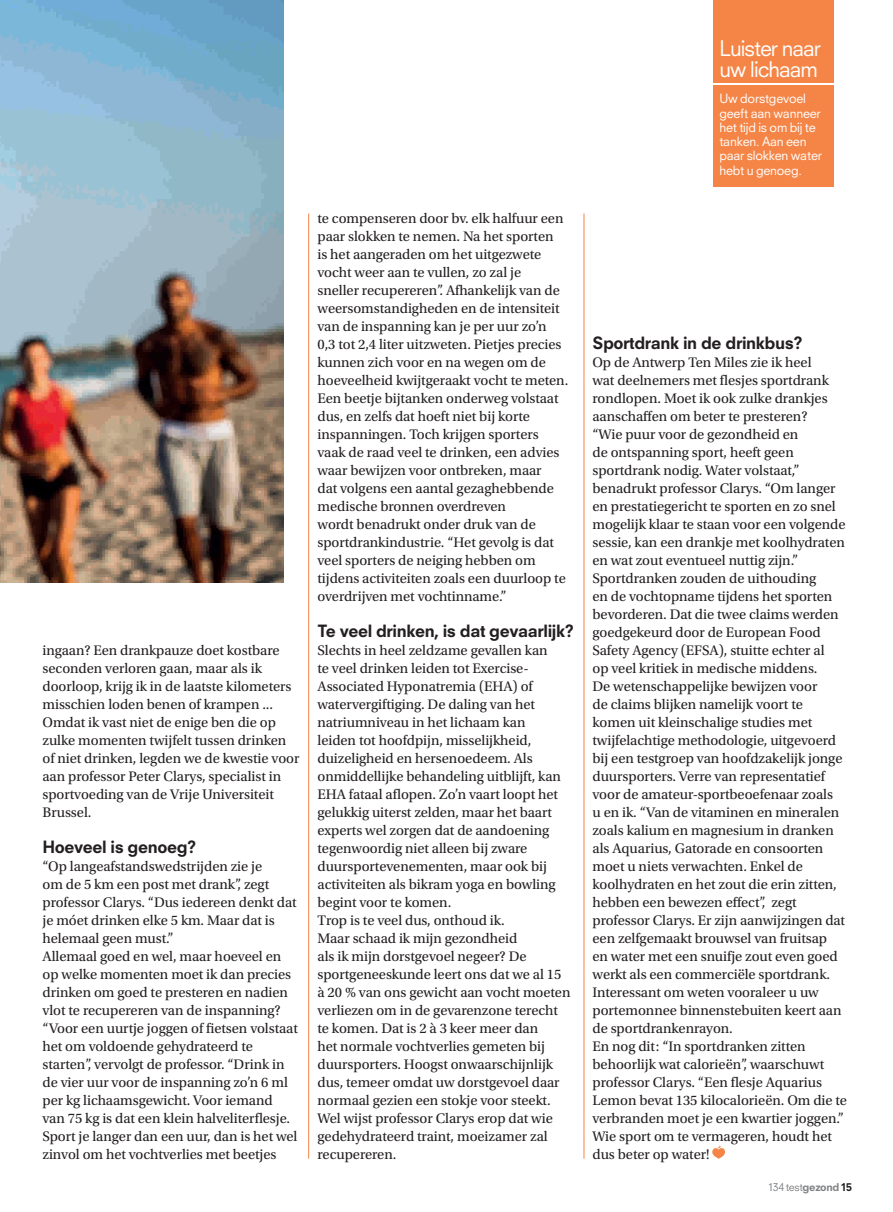
<style>
.page{position:relative;width:893px;height:1212px;background:#fff}
.page>*{position:absolute;margin:0;border:0;box-sizing:border-box;transform-origin:0 0}
.t1{font:21px/21px "Neuzeit SLT Std";letter-spacing:-.045em;color:#fff}
.t2{font:800 16.5px "Neuzeit SLT Std";letter-spacing:-.025em;color:#231f20}
.t3{font:14.55px/18px "Utopia Std";letter-spacing:-.005em;color:#231f20}
.t4{font:12.45px/14.2px "Neuzeit SLT Std";letter-spacing:-.015em;color:#fff}
.t5{font:10.5px "Neuzeit SLT Std";letter-spacing:-.025em;color:#808285}
.s1{font-weight:800}
.s2{font-weight:800;color:#231f20}
</style>
<div class="page">
<hr style="left:308px;top:214px;width:1px;height:945px;background:#f58546">
<hr style="left:584px;top:214px;width:1px;height:945px;background:#f58546">
<div style="left:713px;top:0;width:120px;height:83px;background:#f58546"></div>
<div style="left:713px;top:85px;width:120px;height:102px;background:#f58546"></div>
<svg style="left:712px;top:1146px;width:13px;height:13px"></svg>
<img style="left:0;top:0;width:284px;height:583px">
<p class="t3" style="left:43px;top:641px;width:258px">ingaan? Een drankpauze doet kostbare seconden verloren gaan, maar als ik doorloop, krijg ik in de laatste kilometers misschien loden benen of krampen ...<br>Omdat ik vast niet de enige ben die op zulke momenten twijfelt tussen drinken of niet drinken, legden we de kwestie voor aan professor Peter Clarys, specialist in sportvoeding van de Vrije Universiteit Brussel.</p>
<p class="t2" style="left:43px;top:836px;width:155px">Hoeveel is genoeg?</p>
<p class="t3" style="left:43px;top:857px;width:257px">“Op langeafstandswedstrijden zie je<br>om de 5 km een post met drank”, zegt professor Clarys. “Dus iedereen denkt dat je móet drinken elke 5 km. Maar dat is helemaal geen must.”<br>Allemaal goed en wel, maar hoeveel en op welke momenten moet ik dan precies drinken om goed te presteren en nadien vlot te recupereren van de inspanning? “Voor een uurtje joggen of fietsen volstaat het om voldoende gehydrateerd te starten”, vervolgt de professor. “Drink in de vier uur voor de inspanning zo’n 6 ml per kg lichaamsgewicht. Voor iemand van 75 kg is dat een klein halveliterflesje.<br>Sport je langer dan een uur, dan is het wel zinvol om het vochtverlies met beetjes</p>
<p class="t3" style="left:317px;top:209px;width:252px">te compenseren door bv. elk halfuur een paar slokken te nemen. Na het sporten<br>is het aangeraden om het uitgezwete vocht weer aan te vullen, zo zal je<br>sneller recupereren”. Afhankelijk van de weersomstandigheden en de intensiteit van de inspanning kan je per uur zo’n 0,3 tot 2,4 liter uitzweten. Pietjes precies kunnen zich voor en na wegen om de hoeveelheid kwijtgeraakt vocht te meten.<br>Een beetje bijtanken onderweg volstaat dus, en zelfs dat hoeft niet bij korte inspanningen. Toch krijgen sporters vaak de raad veel te drinken, een advies waar bewijzen voor ontbreken, maar<br>dat volgens een aantal gezaghebbende medische bronnen overdreven<br>wordt benadrukt onder druk van de sportdrankindustrie. “Het gevolg is dat veel sporters de neiging hebben om tijdens activiteiten zoals een duurloop te overdrijven met vochtinname.”</p>
<p class="t2" style="left:317px;top:620px;width:258px">Te veel drinken, is dat gevaarlijk?</p>
<p class="t3" style="left:317px;top:641px;width:255px">Slechts in heel zeldzame gevallen kan<br>te veel drinken leiden tot Exercise-Associated Hyponatremia (EHA) of watervergiftiging. De daling van het natriumniveau in het lichaam kan<br>leiden tot hoofdpijn, misselijkheid, duizeligheid en hersenoedeem. Als onmiddellijke behandeling uitblijft, kan EHA fataal aflopen. Zo’n vaart loopt het gelukkig uiterst zelden, maar het baart experts wel zorgen dat de aandoening tegenwoordig niet alleen bij zware duursportevenementen, maar ook bij activiteiten als bikram yoga en bowling begint voor te komen.<br>Trop is te veel dus, onthoud ik.<br>Maar schaad ik mijn gezondheid<br>als ik mijn dorstgevoel negeer? De sportgeneeskunde leert ons dat we al 15 à 20 % van ons gewicht aan vocht moeten verliezen om in de gevarenzone terecht te komen. Dat is 2 à 3 keer meer dan<br>het normale vochtverlies gemeten bij duursporters. Hoogst onwaarschijnlijk dus, temeer omdat uw dorstgevoel daar normaal gezien een stokje voor steekt.<br>Wel wijst professor Clarys erop dat wie gedehydrateerd traint, moeizamer zal recupereren.</p>
<h1 class="t1" style="left:719px;top:37px;width:103px">Luister naar uw lichaam</h1>
<p class="t4" style="left:719px;top:92px;width:104px">Uw dorstgevoel geeft aan wanneer het tijd is om bij te tanken. Aan een paar slokken water hebt u genoeg.</p>
<p class="t2" style="left:592px;top:332px;width:212px">Sportdrank in de drinkbus?</p>
<p class="t3" style="left:592px;top:353px;width:256px">Op de Antwerp Ten Miles zie ik heel<br>wat deelnemers met flesjes sportdrank rondlopen. Moet ik ook zulke drankjes aanschaffen om beter te presteren?<br>“Wie puur voor de gezondheid en<br>de ontspanning sport, heeft geen sportdrank nodig. Water volstaat,” benadrukt professor Clarys. “Om langer en prestatiegericht te sporten en zo snel mogelijk klaar te staan voor een volgende sessie, kan een drankje met koolhydraten en wat zout eventueel nuttig zijn.” Sportdranken zouden de uithouding<br>en de vochtopname tijdens het sporten bevorderen. Dat die twee claims werden goedgekeurd door de European Food Safety Agency (EFSA), stuitte echter al<br>op veel kritiek in medische middens.<br>De wetenschappelijke bewijzen voor<br>de claims blijken namelijk voort te komen uit kleinschalige studies met twijfelachtige methodologie, uitgevoerd bij een testgroep van hoofdzakelijk jonge duursporters. Verre van representatief voor de amateur-sportbeoefenaar zoals<br>u en ik. “Van de vitaminen en mineralen zoals kalium en magnesium in dranken als Aquarius, Gatorade en consoorten moet u niets verwachten. Enkel de koolhydraten en het zout die erin zitten, hebben een bewezen effect”, zegt professor Clarys. Er zijn aanwijzingen dat een zelfgemaakt brouwsel van fruitsap<br>en water met een snuifje zout even goed werkt als een commerciële sportdrank.<br>Interessant om weten vooraleer u uw portemonnee binnenstebuiten keert aan de sportdrankenrayon.<br>En nog dit: “In sportdranken zitten behoorlijk wat calorieën”, waarschuwt professor Clarys. “Een flesje Aquarius Lemon bevat 135 kilocalorieën. Om die te verbranden moet je een kwartier joggen.” Wie sport om te vermageren, houdt het dus beter op water!</p>
<p class="t5" style="left:768px;top:1180px;width:86px">134 test<span class="s1">gezond</span> <span class="s2">15</span></p>
</div>
